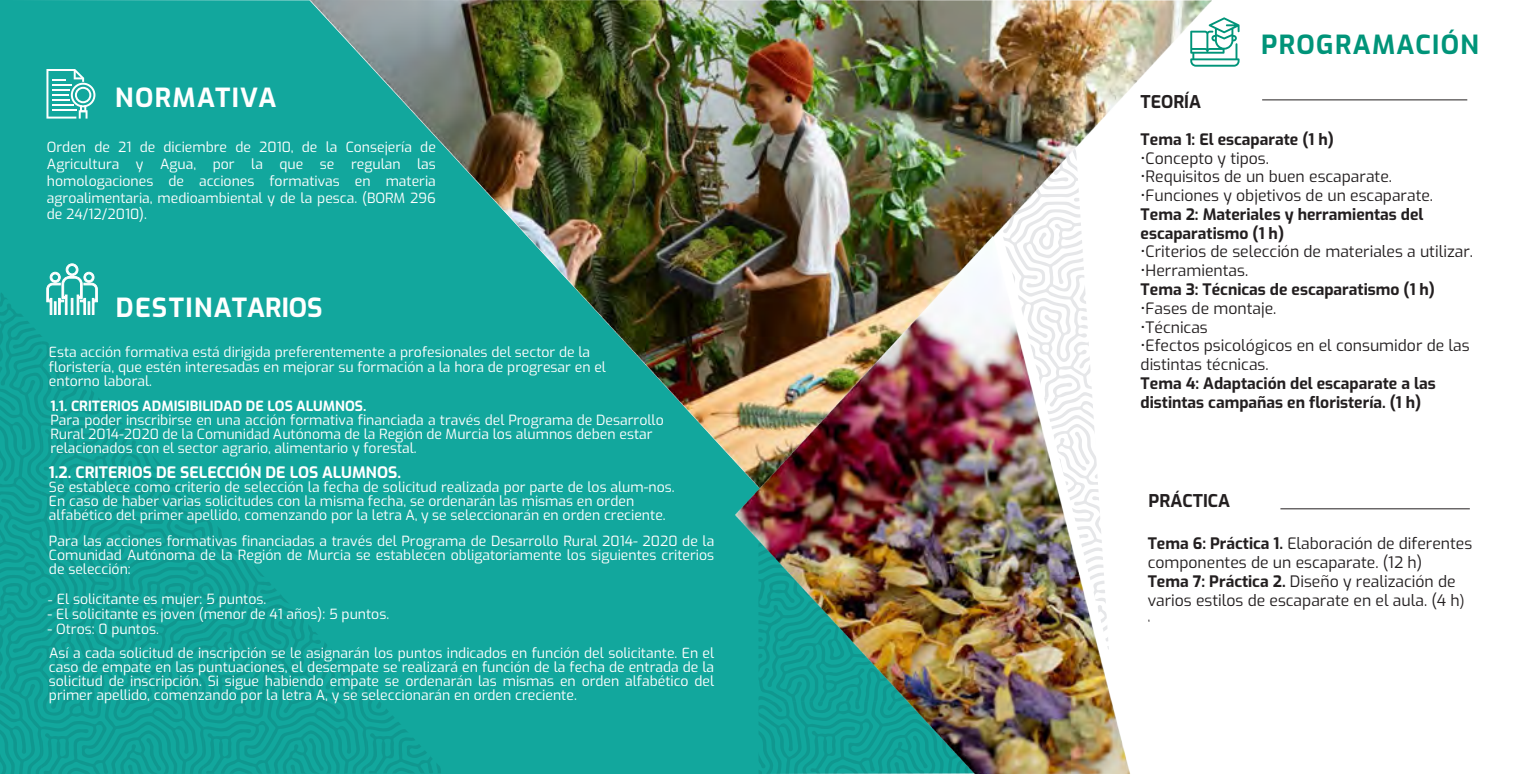
<style>
.page{position:relative;width:1518px;height:774px;background:#fff}
.page>*{position:absolute;margin:0;border:0;box-sizing:border-box;transform-origin:0 0}
.t1{font:700 26.25px "Exo";letter-spacing:.05em;color:#fff}
.t2{font:700 26.25px "Exo";letter-spacing:.05em;color:#009479}
.t3{font:700 17.5px "Exo";color:#231f20}
.t4{font:15.75px/18.9px "Exo";color:#231f20}
.t5{font:700 15.75px/18.7px "Exo";color:#231f20}
.t6{font:700 15.75px "Exo";color:#fff}
.t7{font:14px/14px "Exo";color:#fff}
.t8{font:700 14px "Exo";color:#fff}
.t9{font:14px "Exo";color:#fff}
.t10{font:12.25px "Exo";color:#231f20}
.s1{font-style:inherit}
.s2{font-family:"Texta"}
.s3{font-weight:700}
.s4{font-size:14px}
</style>
<div class="page">
<div style="left:0;top:0;width:735px;height:774px;background:#12a79d"></div>
<svg style="left:0;top:290px;width:446px;height:484px;background:#11a399"></svg>
<img style="left:310px;top:0;width:902px;height:488px">
<img style="left:735px;top:237px;width:398px;height:537px">
<svg style="left:46px;top:69px;width:49px;height:50px"></svg>
<hr style="left:1262px;top:100px;width:205px;height:1px;background:#231f20">
<svg style="left:46px;top:263px;width:52px;height:52px"></svg>
<svg style="left:1190px;top:17px;width:50px;height:50px"></svg>
<hr style="left:1280px;top:508px;width:190px;height:1px;background:#231f20">
<h1 class="t1" style="left:115px;top:77px;width:163px">NORMATIVA</h1>
<p class="t7" style="left:47px;top:138px;width:391px;line-height:16.8px;text-align:justify">Orden de 21 de diciembre de 2010, de la Consejería de Agricultura y Agua, por la que se regulan las homologaciones de acciones formativas en materia agroalimentaria, medioambiental y de la pesca. (BORM 296 de 24/12/2010).</p>
<h1 class="t1" style="left:116px;top:287px;width:208px">DESTINATAR<span class="s1">IOS</span></h1>
<p class="t7" style="left:49px;top:344px;width:559px">Esta acción formativa está dirigida preferentemente a profesionales del sector de la floristería, que estén interesadas en mejorar su formación a la hora de progresar en el entorno laboral.</p>
<p class="t8" style="left:50px;top:395px;width:317px">1.1. CRITERIOS ADMISIBILIDAD DE LOS ALUMNOS.</p>
<p class="t7" style="left:50px;top:412px;width:615px">Para poder inscribirse en una acción formativa financiada a través del Programa de Desarrollo<br>Rural 2014-2020 de la Comunidad Autónoma de la Región de Murcia los alumnos deben estar relacionados con el sector agrario, alimentario y forestal.</p>
<p class="t6" style="left:49px;top:460px;width:354px">1.2. CRITERIOS DE SELECCIÓN DE LOS ALUMNOS.</p>
<p class="t7" style="left:49px;top:479px;width:627px">Se establece como criterio de selección la fecha de solicitud realizada por parte de los alum-nos.<br>En caso de haber varias solicitudes con la misma fecha, se ordenarán las mismas en orden alfabético del primer apellido, comenzando por la letra A, y se seleccionarán en orden creciente.</p>
<p class="t7" style="left:49px;top:533px;width:667px;text-align:justify">Para las acciones formativas financiadas a través del Programa de Desarrollo Rural 2014- 2020 de la Comunidad Autónoma de la Región de Murcia se establecen obligatoriamente los siguientes criterios de selección:</p>
<p class="t7" style="left:48px;top:591px;width:220px"><span class="s2">-</span> El solicitante es mujer: 5 puntos.</p>
<p class="t7" style="left:48px;top:606px;width:343px">- El solicitante es joven (menor de 41 años): 5 puntos.</p>
<p class="t9" style="left:48px;top:619px;width:113px">- Otros: 0 puntos.</p>
<p class="t7" style="left:49px;top:645px;width:667px;text-align:justify">Así a cada solicitud de inscripción se le asignarán los puntos indicados en función del solicitante. En el caso de empate en las puntuaciones, el desempate se realizará en función de la fecha de entrada de la solicitud de inscripción. Si sigue habiendo empate se ordenarán las mismas en orden alfabético del primer apellido, comenzando por la letra A, y se seleccionarán en orden creciente.</p>
<h1 class="t2" style="left:1261px;top:24px;width:219px">PROGRAMACIÓN</h1>
<p class="t3" style="left:1140px;top:89px;width:62px">TEORÍA</p>
<p class="t5" style="left:1141px;top:129px;width:195px">Tema 1: El escaparate (1 h)</p>
<p class="t4" style="left:1141px;top:148px;width:130px">•Concepto y tipos.</p>
<p class="t4" style="left:1141px;top:166px;width:253px">•Requisitos de un buen escaparate.</p>
<p class="t4" style="left:1141px;top:185px;width:294px">•Funciones y objetivos de un escaparate.</p>
<p class="t5" style="left:1141px;top:204px;width:284px">Tema 2: Materiales y herramientas del escaparatismo (1 h)</p>
<p class="t4" style="left:1141px;top:241px;width:334px">•Criterios de selección de materiales a utilizar.</p>
<p class="t4" style="left:1141px;top:260px;width:109px">•Herramientas.</p>
<p class="t5" style="left:1141px;top:279px;width:296px">Tema 3: Técnicas de escaparatismo (1 h)</p>
<p class="t4" style="left:1141px;top:298px;width:137px">•Fases de montaje.</p>
<p class="t4" style="left:1141px;top:316px;width:69px">•Técnicas</p>
<p class="t4" style="left:1141px;top:335px;width:331px">•Efectos psicológicos en el consumidor de las distintas técnicas.</p>
<p class="t5" style="left:1141px;top:373px;width:297px">Tema 4: Adaptación del escaparate a las distintas campañas en floristería. (1 h)</p>
<p class="t3" style="left:1149px;top:488px;width:83px">PRÁCTICA</p>
<p class="t4" style="left:1148px;top:533px;width:326px"><span class="s3">Tema 6: Práctica 1.</span> Elaboración de diferentes componentes de un escaparate. (12 h)<br><span class="s3">Tema 7: Práctica 2.</span> Diseño y realización de varios estilos de escaparate en el aula. (4 h<span class="s4">)</span></p>
<p class="t10" style="left:1148px;top:607px;width:4px">,</p>
</div>
